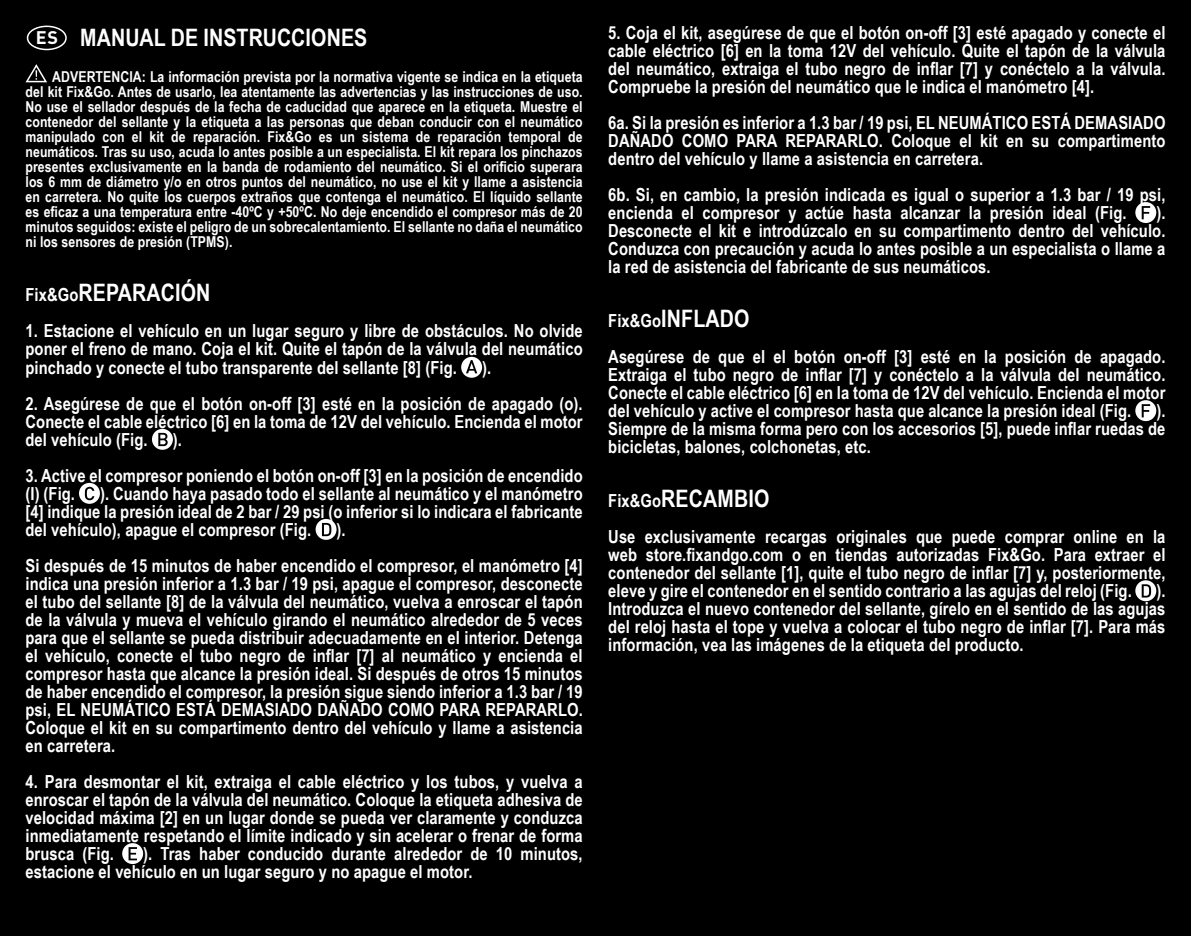
<style>
.page{position:relative;width:1191px;height:936px;background:#fff}
.page>*{position:absolute;margin:0;border:0;box-sizing:border-box;transform-origin:0 0}
.t1{font:700 24px "Arial Narrow";letter-spacing:.005em;color:#fff}
.t2{font:700 18px/18px "Arial Narrow";letter-spacing:.005em;color:#fff;text-align:justify}
.t3{font:700 15px/15px "Arial Narrow";letter-spacing:.005em;color:#fff;text-align:justify}
.s1{font-family:"DIN";font-size:18px}
.s2{font-size:18px}
</style>
<div class="page">
<div style="left:0;top:0;width:1191px;height:935px;background:#000"></div>
<div style="left:1135px;top:202px;width:21px;height:21px;background:#fff;border-radius:50%"></div>
<svg style="left:1141px;top:206px;width:9px;height:13px"></svg>
<div style="left:1135px;top:400px;width:21px;height:21px;background:#fff;border-radius:50%"></div>
<svg style="left:1141px;top:404px;width:9px;height:13px"></svg>
<div style="left:1135px;top:580px;width:21px;height:21px;background:#fff;border-radius:50%"></div>
<svg style="left:1141px;top:584px;width:10px;height:13px"></svg>
<svg style="left:25px;top:64px;width:22px;height:19px"></svg>
<div style="left:461px;top:357px;width:21px;height:21px;background:#fff;border-radius:50%"></div>
<svg style="left:466px;top:360px;width:11px;height:13px"></svg>
<svg style="left:152px;top:429px;width:21px;height:21px"></svg>
<svg style="left:158px;top:433px;width:10px;height:13px"></svg>
<div style="left:79px;top:483px;width:21px;height:21px;background:#fff;border-radius:50%"></div>
<svg style="left:85px;top:487px;width:9px;height:13px"></svg>
<svg style="left:315px;top:519px;width:21px;height:21px"></svg>
<svg style="left:322px;top:523px;width:9px;height:13px"></svg>
<svg style="left:122px;top:843px;width:21px;height:21px"></svg>
<svg style="left:129px;top:847px;width:8px;height:13px"></svg>
<div style="left:27px;top:26px;width:40px;height:24px;border:2px solid #fff;border-radius:50%"></div>
<h1 class="t1" style="left:36px;top:20px;width:333px"><span class="s1">ES</span> MANUAL DE INSTRUCCIONES</h1>
<p class="t3" style="left:26px;top:69px;width:559px;text-indent:27px">ADVERTENCIA: La información prevista por la normativa vigente se indica en la etiqueta del kit Fix&amp;Go. Antes de usarlo, lea atentamente las advertencias y las instrucciones de uso.<br>No use el sellador después de la fecha de caducidad que aparece en la etiqueta. Muestre el contenedor del sellante y la etiqueta a las personas que deban conducir con el neumático manipulado con el kit de reparación. Fix&amp;Go es un sistema de reparación temporal de neumáticos. Tras su uso, acuda lo antes posible a un especialista. El kit repara los pinchazos presentes exclusivamente en la banda de rodamiento del neumático. Si el orificio superara los 6 mm de diámetro y/o en otros puntos del neumático, no use el kit y llame a asistencia en carretera. No quite los cuerpos extraños que contenga el neumático. El líquido sellante es eficaz a una temperatura entre -40ºC y +50ºC. No deje encendido el compresor más de 20 minutos seguidos: existe el peligro de un sobrecalentamiento. El sellante no daña el neumático ni los sensores de presión (TPMS).</p>
<h1 class="t1" style="left:26px;top:275px;width:186px"><span class="s2">Fix&amp;Go</span>REPARACIÓN</h1>
<p class="t2" style="left:26px;top:321px;width:559px">1. Estacione el vehículo en un lugar seguro y libre de obstáculos. No olvide poner el freno de mano. Coja el kit. Quite el tapón de la válvula del neumático pinchado y conecte el tubo transparente del sellante [8] (Fig.</p>
<p class="t2" style="left:482px;top:357px;width:11px">).</p>
<p class="t2" style="left:26px;top:393px;width:559px">2. Asegúrese de que el botón on-off [3] esté en la posición de apagado (o).<br>Conecte el cable eléctrico [6] en la toma de 12V del vehículo. Encienda el motor del vehículo (Fig.</p>
<p class="t2" style="left:173px;top:429px;width:11px">).</p>
<p class="t2" style="left:26px;top:465px;width:559px">3. Active el compresor poniendo el botón on-off [3] en la posición de encendido (I) (Fig.</p>
<p class="t2" style="left:26px;top:483px;width:559px;text-indent:74px">). Cuando haya pasado todo el sellante al neumático y el manómetro [4] indique la presión ideal de 2 bar / 29 psi (o inferior si lo indicara el fabricante del vehículo), apague el compresor (Fig.</p>
<p class="t2" style="left:26px;top:510px;width:559px;line-height:36px;text-indent:311px">).<br>Si después de 15 minutos de haber encendido el compresor, el manómetro [4]</p>
<p class="t2" style="left:26px;top:573px;width:559px">indica una presión inferior a 1.3 bar / 19 psi, apague el compresor, desconecte el tubo del sellante [8] de la válvula del neumático, vuelva a enroscar el tapón de la válvula y mueva el vehículo girando el neumático alrededor de 5 veces para que el sellante se pueda distribuir adecuadamente en el interior. Detenga el vehículo, conecte el tubo negro de inflar [7] al neumático y encienda el compresor hasta que alcance la presión ideal. Si después de otros 15 minutos de haber encendido el compresor, la presión sigue siendo inferior a 1.3 bar / 19 psi, EL NEUMÁTICO ESTÁ DEMASIADO DAÑADO COMO PARA REPARARLO.<br>Coloque el kit en su compartimento dentro del vehículo y llame a asistencia en carretera.</p>
<p class="t2" style="left:26px;top:771px;width:559px">4. Para desmontar el kit, extraiga el cable eléctrico y los tubos, y vuelva a enroscar el tapón de la válvula del neumático. Coloque la etiqueta adhesiva de velocidad máxima [2] en un lugar donde se pueda ver claramente y conduzca inmediatamente respetando el límite indicado y sin acelerar o frenar de forma brusca (Fig.</p>
<p class="t2" style="left:26px;top:843px;width:558px;text-indent:118px">). Tras haber conducido durante alrededor de 10 minutos, estacione el vehículo en un lugar seguro y no apague el motor.</p>
<p class="t2" style="left:608px;top:22px;width:559px">5. Coja el kit, asegúrese de que el botón on-off [3] esté apagado y conecte el cable eléctrico [6] en la toma 12V del vehículo. Quite el tapón de la válvula del neumático, extraiga el tubo negro de inflar [7] y conéctelo a la válvula.<br>Compruebe la presión del neumático que le indica el manómetro [4].</p>
<p class="t2" style="left:608px;top:112px;width:559px">6a. Si la presión es inferior a 1.3 bar / 19 psi, EL NEUMÁTICO ESTÁ DEMASIADO DAÑADO COMO PARA REPARARLO. Coloque el kit en su compartimento dentro del vehículo y llame a asistencia en carretera.</p>
<p class="t2" style="left:608px;top:184px;width:558px">6b. Si, en cambio, la presión indicada es igual o superior a 1.3 bar / 19 psi, encienda el compresor y actúe hasta alcanzar la presión ideal (Fig.</p>
<p class="t2" style="left:608px;top:202px;width:559px;text-indent:548px">).<br>Desconecte el kit e introdúzcalo en su compartimento dentro del vehículo.<br>Conduzca con precaución y acuda lo antes posible a un especialista o llame a la red de asistencia del fabricante de sus neumáticos.</p>
<h1 class="t1" style="left:608px;top:300px;width:143px"><span class="s2">Fix&amp;Go</span>INFLADO</h1>
<p class="t2" style="left:608px;top:346px;width:559px">Asegúrese de que el el botón on-off [3] esté en la posición de apagado.<br>Extraiga el tubo negro de inflar [7] y conéctelo a la válvula del neumático.<br>Conecte el cable eléctrico [6] en la toma de 12V del vehículo. Encienda el motor del vehículo y active el compresor hasta que alcance la presión ideal (Fig.</p>
<p class="t2" style="left:608px;top:400px;width:559px;text-indent:548px">).<br>Siempre de la misma forma pero con los accesorios [5], puede inflar ruedas de bicicletas, balones, colchonetas, etc.</p>
<h1 class="t1" style="left:608px;top:480px;width:163px"><span class="s2">Fix&amp;Go</span>RECAMBIO</h1>
<p class="t2" style="left:608px;top:526px;width:559px">Use exclusivamente recargas originales que puede comprar online en la web store.fixandgo.com o en tiendas autorizadas Fix&amp;Go. Para extraer el contenedor del sellante [1], quite el tubo negro de inflar [7] y, posteriormente, eleve y gire el contenedor en el sentido contrario a las agujas del reloj (Fig.</p>
<p class="t2" style="left:608px;top:580px;width:559px;text-indent:548px">).<br>Introduzca el nuevo contenedor del sellante, gírelo en el sentido de las agujas del reloj hasta el tope y vuelva a colocar el tubo negro de inflar [7]. Para más información, vea las imágenes de la etiqueta del producto.</p>
</div>
